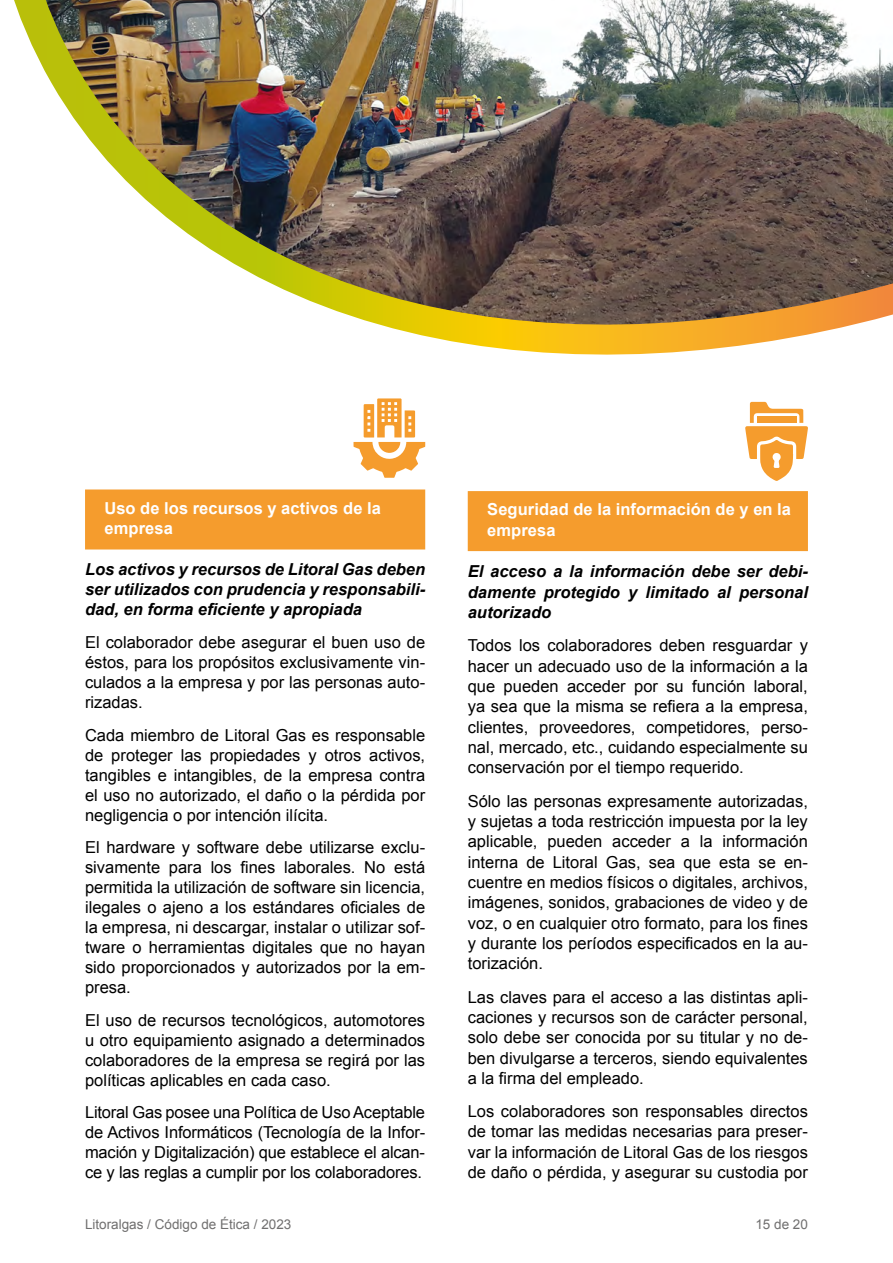
<style>
.page{position:relative;width:893px;height:1263px;background:#fff}
.page>*{position:absolute;margin:0;border:0;box-sizing:border-box;transform-origin:0 0}
.t1{font:16.5px/20.4px "Arial";color:#000;text-align:justify}
.t2{font:italic 700 16.5px/20px "Arial";color:#000;text-align:justify}
.t3{font:700 16.5px/20px "Arial";letter-spacing:.005em;color:#fff}
.t4{font:13.5px "Arial";color:#706f6f}
</style>
<div class="page">
<div style="left:85px;top:489px;width:340px;height:60px;background:#f59c2d"></div>
<div style="left:468px;top:491px;width:340px;height:60px;background:#f59c2d"></div>
<svg style="left:353px;top:401px;width:72px;height:77px"></svg>
<svg style="left:745px;top:402px;width:63px;height:79px"></svg>
<div style="left:757px;top:416px;width:39px;height:7px;background:#f59c2d"></div>
<img style="left:14px;top:0;width:879px;height:401px">
<p class="t3" style="left:105px;top:499px;width:278px">Uso de los recursos y activos de la empresa</p>
<p class="t2" style="left:85px;top:560px;width:342px">Los activos y recursos de Litoral Gas deben ser utilizados con prudencia y responsabili&shy;dad, en forma eficiente y apropiada</p>
<p class="t1" style="left:85px;top:632px;width:342px;line-height:20px">El colaborador debe asegurar el buen uso de éstos, para los propósitos exclusivamente vin&shy;culados a la empresa y por las personas auto&shy;rizadas.</p>
<p class="t1" style="left:85px;top:725px;width:342px;line-height:20px">Cada miembro de Litoral Gas es responsable de proteger las propiedades y otros activos, tangibles e intangibles, de la empresa contra el uso no autorizado, el daño o la pérdida por negligencia o por intención ilícita.</p>
<p class="t1" style="left:85px;top:838px;width:342px;line-height:20px">El hardware y software debe utilizarse exclu&shy;sivamente para los fines laborales. No está permitida la utilización de software sin licencia, ilegales o ajeno a los estándares oficiales de la empresa, ni descargar, instalar o utilizar sof&shy;tware o herramientas digitales que no hayan sido proporcionados y autorizados por la em&shy;presa.</p>
<p class="t1" style="left:85px;top:1010px;width:342px;line-height:20px">El uso de recursos tecnológicos, automotores u otro equipamiento asignado a determinados colaboradores de la empresa se regirá por las políticas aplicables en cada caso.</p>
<p class="t1" style="left:85px;top:1103px;width:342px;line-height:20px">Litoral Gas posee una Política de Uso Aceptable de Activos Informáticos (Tecnología de la Infor&shy;mación y Digitalización) que establece el alcan&shy;ce y las reglas a cumplir por los colaboradores.</p>
<p class="t3" style="left:487px;top:500px;width:305px;line-height:20.4px">Seguridad de la información de y en la empresa</p>
<p class="t2" style="left:468px;top:562px;width:342px;line-height:20.4px">El acceso a la información debe ser debi&shy;damente protegido y limitado al personal autorizado</p>
<p class="t1" style="left:468px;top:635px;width:342px">Todos los colaboradores deben resguardar y hacer un adecuado uso de la información a la que pueden acceder por su función laboral, ya sea que la misma se refiera a la empresa, clientes, proveedores, competidores, perso&shy;nal, mercado, etc., cuidando especialmente su conservación por el tiempo requerido.</p>
<p class="t1" style="left:468px;top:791px;width:342px">Sólo las personas expresamente autorizadas, y sujetas a toda restricción impuesta por la ley aplicable, pueden acceder a la información interna de Litoral Gas, sea que esta se en&shy;cuentre en medios físicos o digitales, archivos, imágenes, sonidos, grabaciones de video y de voz, o en cualquier otro formato, para los fines y durante los períodos especificados en la au&shy;torización.</p>
<p class="t1" style="left:468px;top:987px;width:342px">Las claves para el acceso a las distintas apli&shy;caciones y recursos son de carácter personal, solo debe ser conocida por su titular y no de&shy;ben divulgarse a terceros, siendo equivalentes a la firma del empleado.</p>
<p class="t1" style="left:468px;top:1101px;width:342px">Los colaboradores son responsables directos de tomar las medidas necesarias para preser&shy;var la información de Litoral Gas de los riesgos de daño o pérdida, y asegurar su custodia por</p>
<p class="t4" style="left:85px;top:1216px;width:208px">Litoralgas / Código de Ética / 2023</p>
<p class="t4" style="left:755px;top:1216px;width:54px">15 de 20</p>
</div>
